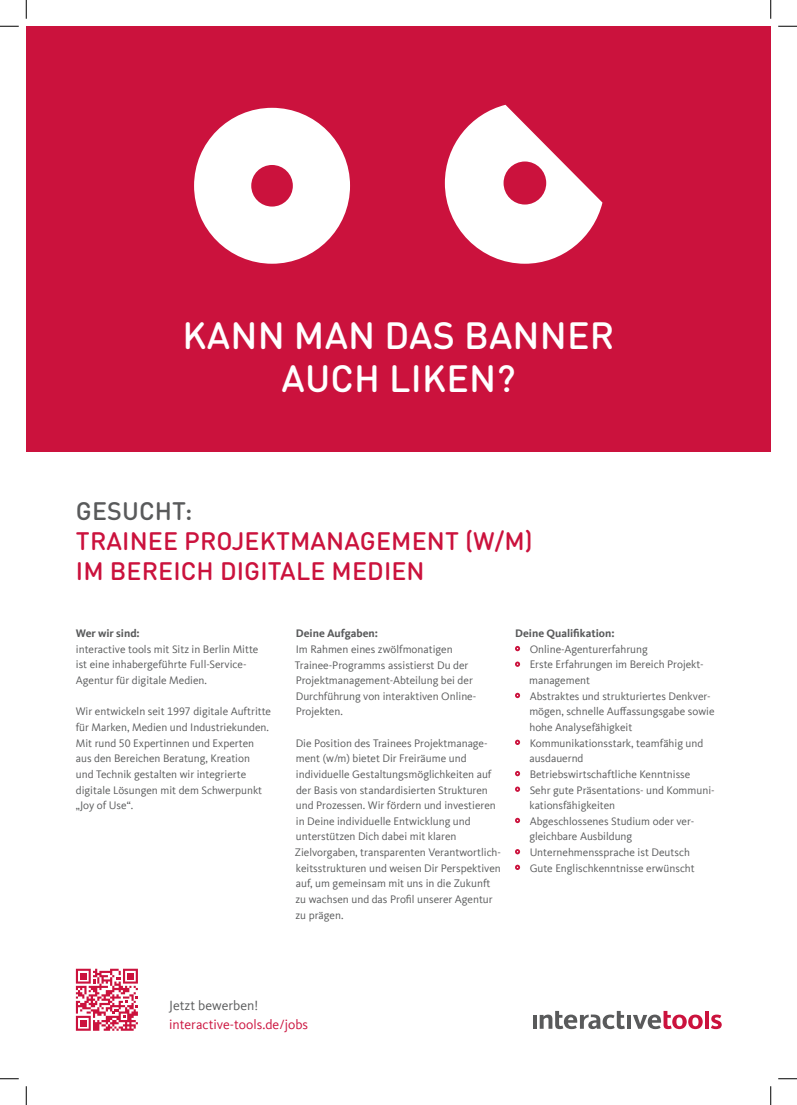
<style>
.page{position:relative;width:797px;height:1105px;background:#fff}
.page>*{position:absolute;margin:0;border:0;box-sizing:border-box;transform-origin:0 0}
.t1{font:500 37.5px/42.5px "DIN Round Pro";letter-spacing:.005em;color:#fff;text-align:center}
.t2{font:500 25px "DIN Round Pro";letter-spacing:.005em;color:#cb123d}
.t3{font:500 25px "DIN Round Pro";letter-spacing:.005em;color:#595a5b}
.t4{font:13.75px "Kievit Offc";color:#cb123d}
.t5{font:13.75px "Kievit Offc";color:#595a5b}
.t6{font:11.25px/15.6px "Kievit Offc";color:#595a5b}
.t7{font:700 11.25px "Kievit Offc";color:#595a5b}
</style>
<div class="page">
<div style="left:26px;top:26px;width:744px;height:425px;background:#cb123d"></div>
<svg style="left:627px;top:1015px;width:3px;height:14px"></svg>
<hr style="left:533px;top:1015px;width:4px;height:14px;background:#595a5b">
<svg style="left:539px;top:1011px;width:86px;height:18px"></svg>
<svg style="left:633px;top:1011px;width:69px;height:18px"></svg>
<hr style="left:705px;top:1011px;width:3px;height:18px;background:#cb123d">
<svg style="left:711px;top:1014px;width:10px;height:15px"></svg>
<svg style="left:515px;top:646px;width:5px;height:5px"></svg>
<svg style="left:515px;top:661px;width:5px;height:6px"></svg>
<svg style="left:515px;top:693px;width:5px;height:5px"></svg>
<svg style="left:515px;top:740px;width:5px;height:5px"></svg>
<svg style="left:515px;top:771px;width:5px;height:5px"></svg>
<svg style="left:515px;top:786px;width:5px;height:6px"></svg>
<svg style="left:515px;top:818px;width:5px;height:5px"></svg>
<svg style="left:515px;top:849px;width:5px;height:5px"></svg>
<svg style="left:515px;top:865px;width:5px;height:5px"></svg>
<svg style="left:76px;top:969px;width:62px;height:62px"></svg>
<div style="left:127px;top:973px;width:7px;height:6px;background:#cb123d"></div>
<div style="left:80px;top:1020px;width:7px;height:6px;background:#cb123d"></div>
<div style="left:80px;top:973px;width:7px;height:6px;background:#cb123d"></div>
<svg style="left:445px;top:105px;width:157px;height:159px"></svg>
<svg style="left:194px;top:108px;width:156px;height:156px"></svg>
<svg style="left:0;top:25px;width:19px;height:2px"></svg>
<svg style="left:778px;top:25px;width:19px;height:2px"></svg>
<svg style="left:0;top:1078px;width:19px;height:1px"></svg>
<svg style="left:778px;top:1078px;width:19px;height:1px"></svg>
<svg style="left:25px;top:0;width:2px;height:19px"></svg>
<svg style="left:25px;top:1086px;width:2px;height:19px"></svg>
<svg style="left:770px;top:0;width:1px;height:19px"></svg>
<svg style="left:770px;top:1086px;width:1px;height:19px"></svg>
<h1 class="t1" style="left:182px;top:313px;width:433px">KANN MAN DAS BANNER<br>AUCH LIKEN?</h1>
<h2 class="t3" style="left:76px;top:494px;width:118px">GESUCHT:</h2>
<h2 class="t2" style="left:76px;top:524px;width:16px">TRAINEE</h2>
<h2 class="t2" style="left:184px;top:524px;width:110px">PROJEKTMANA</h2>
<h2 class="t2" style="left:360px;top:524px;width:34px">GEMENT</h2>
<h2 class="t2" style="left:465px;top:524px;width:69px">(W/M )</h2>
<h2 class="t2" style="left:76px;top:554px;width:350px">IM BEREICH DIGITALE MEDIEN</h2>
<p class="t7" style="left:76px;top:627px;width:65px">Wer wir sind:</p>
<p class="t6" style="left:76px;top:641px;width:184px">interactive tools mit Sitz in Berlin Mitte ist eine inhabergeführte Full-Service-<br>Agentur für digitale Medien.</p>
<p class="t6" style="left:76px;top:704px;width:197px">Wir entwickeln seit 1997 digitale Auftritte für Marken, Medien und Industriekunden.<br>Mit rund 50 Expertinnen und Experten aus den Bereichen Beratung, Kreation<br>und Technik gestalten wir integrierte digitale Lösungen mit dem Schwerpunkt „Joy of Use“.</p>
<p class="t7" style="left:296px;top:627px;width:84px">Deine Aufgaben:</p>
<p class="t6" style="left:295px;top:641px;width:183px">Im Rahmen eines zwölfmonatigen<br>Trainee-Programms assistierst Du der<br>Projektmanagement-Abteilung bei der<br>Durchführung von interaktiven Online-<br>Projekten.</p>
<p class="t6" style="left:295px;top:735px;width:208px">Die Position des Trainees Projektmanage&shy;ment (w/m) bietet Dir Freiräume und individuelle Gestaltungsmöglichkeiten auf der Basis von standardisierten Strukturen und Prozessen. Wir fördern und investieren in Deine individuelle Entwicklung und unterstützen Dich dabei mit klaren Zielvorgaben, transparenten Verantwortlich&shy;keitsstrukturen und weisen Dir Perspektiven auf, um gemeinsam mit uns in die Zukunft zu wachsen und das Profil unserer Agentur zu prägen.</p>
<p class="t7" style="left:515px;top:627px;width:101px">Deine Qualifikation:</p>
<p class="t6" style="left:529px;top:641px;width:187px">Online-Agenturerfahrung<br>Erste Erfahrungen im Bereich Projekt&shy;management<br>Abstraktes und strukturiertes Denkver&shy;mögen, schnelle Auffassungsgabe sowie hohe Analysefähigkeit<br>Kommunikationsstark, teamfähig und ausdauernd<br>Betriebswirtschaftliche Kenntnisse<br>Sehr gute Präsentations- und Kommuni&shy;kationsfähigkeiten<br>Abgeschlossenes Studium oder ver&shy;gleichbare Ausbildung<br>Unternehmenssprache ist Deutsch<br>Gute Englischkenntnisse erwünscht</p>
<p class="t5" style="left:169px;top:998px;width:91px">Jetzt bewerben!</p>
<p class="t4" style="left:169px;top:1017px;width:140px">interactive-tools.de/jobs</p>
</div>
